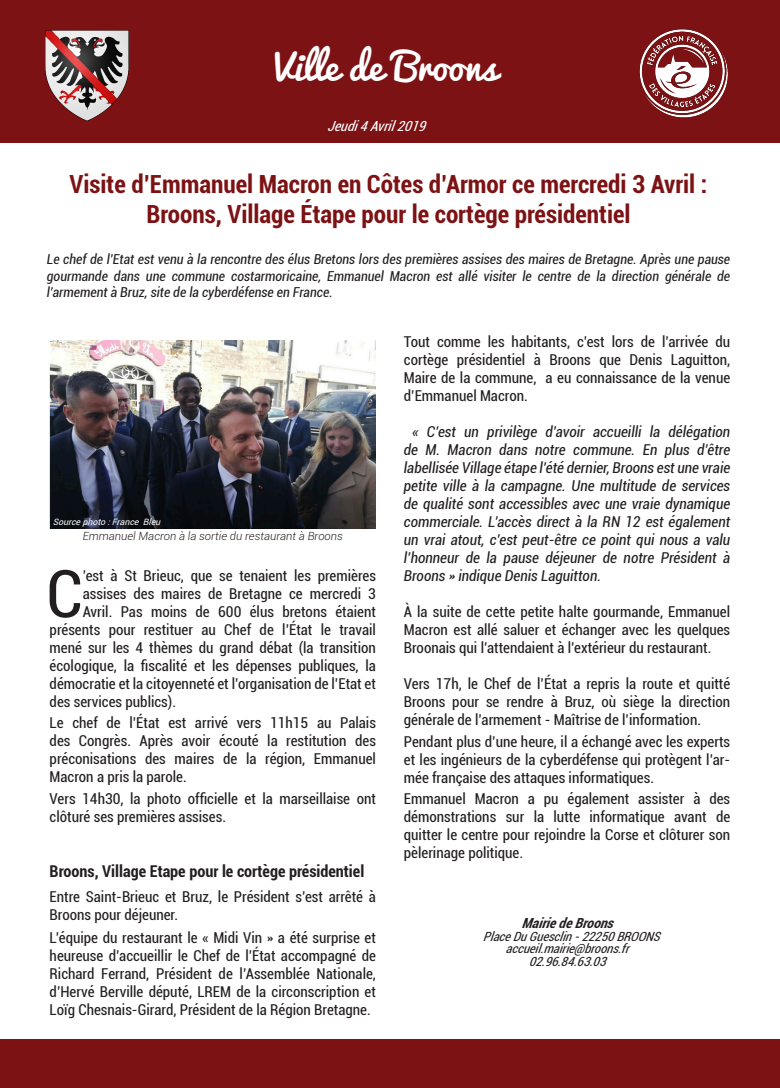
<style>
.page{position:relative;width:780px;height:1088px;background:#fff}
.page>*{position:absolute;margin:0;border:0;box-sizing:border-box;transform-origin:0 0}
.t1{font:condensed 65.62px "Roboto";color:#231f20}
.t2{font:37.5px "Pacifico";color:#fff}
.t3{font:700 condensed 25px "Roboto";color:#7c1214}
.t4{font:700 condensed 16.25px "Roboto";color:#231f20}
.t5{font:condensed 15px/18px "Roboto";color:#231f20;text-align:justify}
.t6{font:italic condensed 15px/18px "Roboto";color:#231f20;text-align:justify}
.t7{font:italic condensed 13.88px "Roboto";color:#fff}
.t8{font:italic 700 condensed 13.88px "Roboto";color:#231f20}
.t9{font:italic condensed 13.75px/16.5px "Roboto";color:#231f20;text-align:justify}
.t10{font:italic condensed 12.62px "Roboto";color:#231f20}
.t11{font:italic 300 11.25px "Roboto";color:#231f20}
.t12{font:italic 8.75px "Roboto";color:#fff}
.s1{font-stretch:normal}
</style>
<div class="page">
<div style="left:0;top:0;width:780px;height:142px;background:#7c1214"></div>
<img style="left:46px;top:30px;width:82px;height:91px">
<img style="left:640px;top:29px;width:88px;height:89px">
<img style="left:50px;top:340px;width:326px;height:188px">
<div style="left:0;top:1039px;width:780px;height:49px;background:#7c1214"></div>
<p class="t2" style="left:274px;top:46px;width:224px">Ville de Broons</p>
<p class="t7" style="left:327px;top:116px;width:106px">Jeudi4Avril2019</p>
<p class="t3" style="left:70px;top:167px;width:639px">Visite d’Emmanuel Macron en Côtes d’Armor ce mercredi 3 Avril :</p>
<p class="t3" style="left:146px;top:197px;width:485px">Broons, Village Étape pour le cortège présidentiel</p>
<p class="t9" style="left:47px;top:251px;width:685px">Le chef de l’Etat est venu à la rencontre des élus Bretons lors des premières assises des maires de Bretagne. Après une pause gourmande dans une commune costarmoricaine, Emmanuel Macron est allé visiter le centre de la direction générale de l’armement à Bruz, site de la cyberdéfense en France.</p>
<p class="t12" style="left:53px;top:516px;width:112px">Sourcephoto:France Bleu</p>
<p class="t11" style="left:83px;top:528px;width:261px">Emmanuel Macron à la sortie du restaurant à Broons</p>
<p class="t1" style="left:46px;top:548px;width:38px">C</p>
<p class="t5" style="left:83px;top:566px;width:295px">’est à St Brieuc, que se tenaient les premières</p>
<p class="t5" style="left:83px;top:584px;width:295px">assises des maires de Bretagne ce mercredi 3</p>
<p class="t5" style="left:83px;top:602px;width:295px">Avril. Pas moins de 600 élus bretons étaient</p>
<p class="t5" style="left:50px;top:620px;width:328px">présents pour restituer au Chef de l’État le travail</p>
<p class="t5" style="left:50px;top:638px;width:328px">mené sur les 4 thèmes du grand débat (la transition</p>
<p class="t5" style="left:50px;top:656px;width:328px">écologique, la fiscalité et les dépenses publiques, la</p>
<p class="t5" style="left:50px;top:674px;width:328px">démocratie et la citoyenneté et l’organisation de l’Etat et</p>
<p class="t5" style="left:50px;top:692px;width:128px">des services publics).</p>
<p class="t5" style="left:50px;top:713px;width:328px">Le chef de l’État est arrivé vers 11h15 au Palais des Congrès. Après avoir écouté la restitution des préconisations des maires de la région, Emmanuel Macron a pris la parole.</p>
<p class="t5" style="left:50px;top:789px;width:328px">Vers 14h30, la photo officielle et la marseillaise ont clôturé ses premières assises.</p>
<p class="t4" style="left:50px;top:860px;width:316px">Broons, Village Etape pour le cortège présidentiel</p>
<p class="t5" style="left:50px;top:887px;width:328px">Entre Saint-Brieuc et Bruz, le Président s’est arrêté à<br>Broons pour déjeuner.</p>
<p class="t5" style="left:50px;top:928px;width:328px">L’équipe du restaurant le « Midi Vin » a été surprise et heureuse d’accueillir le Chef de l’État accompagné de Richard Ferrand, Président de l’Assemblée Nationale, d’Hervé Berville député, LREM de la circonscription et Loïg Chesnais-Girard, Président de la Région Bretagne.</p>
<p class="t5" style="left:404px;top:333px;width:328px">Tout comme les habitants, c’est lors de l’arrivée du cortège présidentiel à Broons que Denis Laguitton, Maire de la commune, a eu connaissance de la venue d’Emmanuel Macron.</p>
<p class="t6" style="left:404px;top:423px;width:328px;text-indent:8px">« C’est un privilège d’avoir accueilli la délégation de M. Macron dans notre commune. En plus d’être labellisée Village étape l’été dernier, Broons est une vraie petite ville à la campagne. Une multitude de services de qualité sont accessibles avec une vraie dynamique commerciale. L’accès direct à la RN 12 est également un vrai atout, c’est peut-être ce point qui nous a valu l’honneur de la pause déjeuner de notre Président à Broons » indique Denis Laguitton.</p>
<p class="t5" style="left:404px;top:603px;width:328px">À la suite de cette petite halte gourmande, Emmanuel Macron est allé saluer et échanger avec les quelques Broonais qui l’attendaient à l’extérieur du restaurant.</p>
<p class="t5" style="left:404px;top:675px;width:328px">Vers 17h, le Chef de l’État a repris la route et quitté Broons pour se rendre à Bruz, où siège la direction générale de l’armement - Maîtrise de l’information.</p>
<p class="t5" style="left:404px;top:732px;width:328px">Pendant plus d’une heure, il a échangé avec les experts et les ingénieurs de la cyberdéfense qui protègent l’ar&shy;mée française des attaques informatiques.</p>
<p class="t5" style="left:404px;top:789px;width:328px">Emmanuel Macron a pu également assister à des démonstrations sur la lutte informatique avant de quitter le centre pour rejoindre la Corse et clôturer son pèlerinage politique<span class="s1">.</span></p>
<p class="t8" style="left:521px;top:913px;width:99px">MairiedeBroons</p>
<p class="t10" style="left:483px;top:927px;width:184px">PlaceDuGuesclin-22250BROONS</p>
<p class="t10" style="left:505px;top:940px;width:130px">accueil.mairie@broons.fr</p>
<p class="t10" style="left:528px;top:952px;width:84px">02.96.84.63.03</p>
</div>
